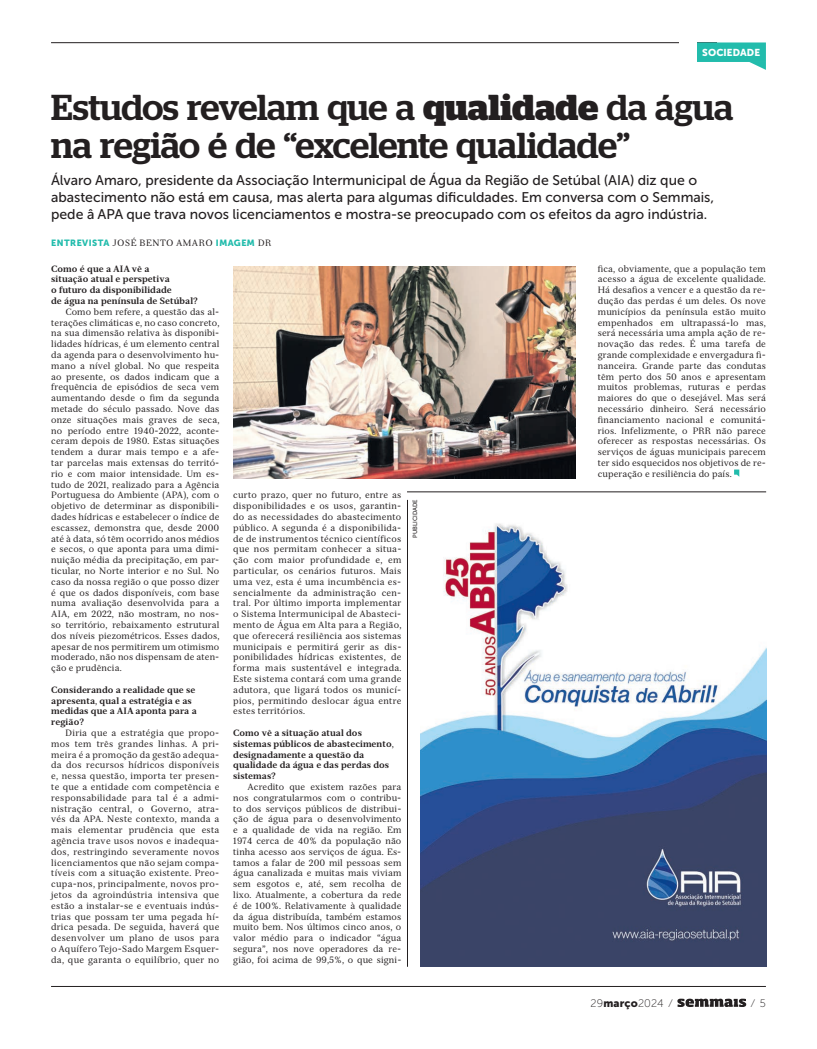
<style>
.page{position:relative;width:817px;height:1049px;background:#fff}
.page>*{position:absolute;margin:0;border:0;box-sizing:border-box;transform-origin:0 0}
.t1{font:500 36px/38px "Stag";letter-spacing:-.01em;color:#231f20}
.t2{font:14px/16.8px "Museo Sans Cyrl 500";color:#231f20}
.t3{font:11px "Museo Sans Cyrl 100";letter-spacing:.015em;color:#231f20}
.t4{font:10px "Museo Sans Cyrl 900";color:#fff}
.t5{font:9px/10.8px "Serif 12 Beta";letter-spacing:.01em;color:#231f20;text-align:justify}
.t6{font:700 9px/10.8px "Serif 12 Beta";letter-spacing:.01em;color:#231f20}
.t7{font:9px "Museo Sans Cyrl 900";letter-spacing:.05em;color:#22bcac}
.t8{font:6px "Museo Sans Cyrl 500";color:#231f20}
.s1{font-weight:700}
.s2{font-family:"Serif 12 Beta";color:#231f20}
.s3{font-family:"Museo Sans Cyrl 900"}
</style>
<div class="page">
<svg style="left:677px;top:999px;width:69px;height:8px"></svg>
<hr style="left:51px;top:986px;width:714px;height:1px;background:#231f20">
<hr style="left:51px;top:43px;width:665px;height:1px;background:#231f20">
<div style="left:679px;top:42px;width:17px;height:28px;background:#fff"></div>
<svg style="left:696px;top:42px;width:69px;height:28px"></svg>
<hr style="left:407px;top:492px;width:359px;height:1px;background:#231f20">
<hr style="left:407px;top:500px;width:1px;height:467px;background:#231f20">
<img style="left:420px;top:523px;width:346px;height:444px">
<svg style="left:734px;top:469px;width:5px;height:8px"></svg>
<img style="left:233px;top:266px;width:342px;height:213px">
<p class="t4" style="left:702px;top:47px;width:59px">SOCIEDADE</p>
<h1 class="t1" style="left:51px;top:87px;width:683px">Estudos revelam que a <span class="s1">qualidade</span> da água na região é de “excelente qualidade”</h1>
<p class="t2" style="left:51px;top:172px;width:664px">Álvaro Amaro, presidente da Associação Intermunicipal de Água da Região de Setúbal (AIA) diz que o abastecimento não está em causa, mas alerta para algumas dificuldades. Em conversa com o Semmais, pede â APA que trava novos licenciamentos e mostra-se preocupado com os efeitos da agro indústria.</p>
<p class="t7" style="left:51px;top:238px;width:221px">ENTREVISTA <span class="s2">JOSÉ BENTO AMARO</span> IMAGEM <span class="s2">DR</span></p>
<p class="t6" style="left:51px;top:263px;width:148px">Como é que a AIA vê a<br>situação atual e perspetiva<br>o futuro da disponibilidade<br>de água na península de Setúbal?</p>
<p class="t5" style="left:51px;top:306px;width:169px;text-indent:14px">Como bem refere, a questão das al&shy;terações climáticas e, no caso concreto, na sua dimensão relativa às disponibi&shy;lidades hídricas, é um elemento central da agenda para o desenvolvimento hu&shy;mano a nível global. No que respeita ao presente, os dados indicam que a frequência de episódios de seca vem aumentando desde o fim da segunda metade do século passado. Nove das onze situações mais graves de seca, no período entre 1940-2022, aconte&shy;ceram depois de 1980. Estas situações tendem a durar mais tempo e a afe&shy;tar parcelas mais extensas do territó&shy;rio e com maior intensidade. Um es&shy;tudo de 2021, realizado para a Agência Portuguesa do Ambiente (APA), com o objetivo de determinar as disponibili&shy;dades hídricas e estabelecer o índice de escassez, demonstra que, desde 2000 até à data, só têm ocorrido anos médios e secos, o que aponta para uma dimi&shy;nuição média da precipitação, em par&shy;ticular, no Norte interior e no Sul. No caso da nossa região o que posso dizer é que os dados disponíveis, com base numa avaliação desenvolvida para a AIA, em 2022, não mostram, no nos&shy;so território, rebaixamento estrutural dos níveis piezométricos. Esses dados, apesar de nos permitirem um otimismo moderado, não nos dispensam de aten&shy;ção e prudência.</p>
<p class="t6" style="left:51px;top:684px;width:147px">Considerando a realidade que se apresenta, qual a estratégia e as medidas que a AIA aponta para a região?</p>
<p class="t5" style="left:51px;top:727px;width:169px;text-indent:14px">Diria que a estratégia que propo&shy;mos tem três grandes linhas. A pri&shy;meira é a promoção da gestão adequa&shy;da dos recursos hídricos disponíveis e, nessa questão, importa ter presen&shy;te que a entidade com competência e responsabilidade para tal é a admi&shy;nistração central, o Governo, atra&shy;vés da APA. Neste contexto, manda a mais elementar prudência que esta agência trave usos novos e inadequa&shy;dos, restringindo severamente novos licenciamentos que não sejam compa&shy;tíveis com a situação existente. Preo&shy;cupa-nos, principalmente, novos pro&shy;jetos da agroindústria intensiva que estão a instalar-se e eventuais indús&shy;trias que possam ter uma pegada hí&shy;drica pesada. De seguida, haverá que desenvolver um plano de usos para o Aquífero Tejo-Sado Margem Esquer&shy;da, que garanta o equilíbrio, quer no</p>
<p class="t5" style="left:233px;top:490px;width:169px">curto prazo, quer no futuro, entre as disponibilidades e os usos, garantin&shy;do as necessidades do abastecimento público. A segunda é a disponibilida&shy;de de instrumentos técnico científicos que nos permitam conhecer a situa&shy;ção com maior profundidade e, em particular, os cenários futuros. Mais uma vez, esta é uma incumbência es&shy;sencialmente da administração cen&shy;tral. Por último importa implementar o Sistema Intermunicipal de Abasteci&shy;mento de Água em Alta para a Região, que oferecerá resiliência aos sistemas municipais e permitirá gerir as dis&shy;ponibilidades hídricas existentes, de forma mais sustentável e integrada.<br>Este sistema contará com uma grande adutora, que ligará todos os municí&shy;pios, permitindo deslocar água entre estes territórios.</p>
<p class="t6" style="left:233px;top:727px;width:162px">Como vê a situação atual dos sistemas públicos de abastecimento, designadamente a questão da qualidade da água e das perdas dos sistemas?</p>
<p class="t5" style="left:233px;top:781px;width:169px;text-indent:14px">Acredito que existem razões para nos congratularmos com o contribu&shy;to dos serviços públicos de distribui&shy;ção de água para o desenvolvimento e a qualidade de vida na região. Em 1974 cerca de 40% da população não tinha acesso aos serviços de água. Es&shy;tamos a falar de 200 mil pessoas sem água canalizada e muitas mais viviam sem esgotos e, até, sem recolha de lixo. Atualmente, a cobertura da rede é de 100%. Relativamente à qualidade da água distribuída, também estamos muito bem. Nos últimos cinco anos, o valor médio para o indicador “água segura”, nos nove operadores da re&shy;gião, foi acima de 99,5%, o que signi-</p>
<p class="t8" style="left:412px;top:538px;width:40px;rotate:-90deg">PUBLICIDADE</p>
<p class="t5" style="left:597px;top:263px;width:169px">fica, obviamente, que a população tem acesso a água de excelente qualidade.<br>Há desafios a vencer e a questão da re&shy;dução das perdas é um deles. Os nove municípios da península estão muito empenhados em ultrapassá-lo mas, será necessária uma ampla ação de re&shy;novação das redes. É uma tarefa de grande complexidade e envergadura fi&shy;nanceira. Grande parte das condutas têm perto dos 50 anos e apresentam muitos problemas, ruturas e perdas maiores do que o desejável. Mas será necessário dinheiro. Será necessário financiamento nacional e comunitá&shy;rios. Infelizmente, o PRR não parece oferecer as respostas necessárias. Os serviços de águas municipais parecem ter sido esquecidos nos objetivos de re&shy;cuperação e resiliência do país.</p>
<p class="t3" style="left:590px;top:997px;width:82px">29<span class="s3">março</span>2024 ⁄</p>
<p class="t3" style="left:752px;top:997px;width:15px">⁄ 5</p>
</div>
